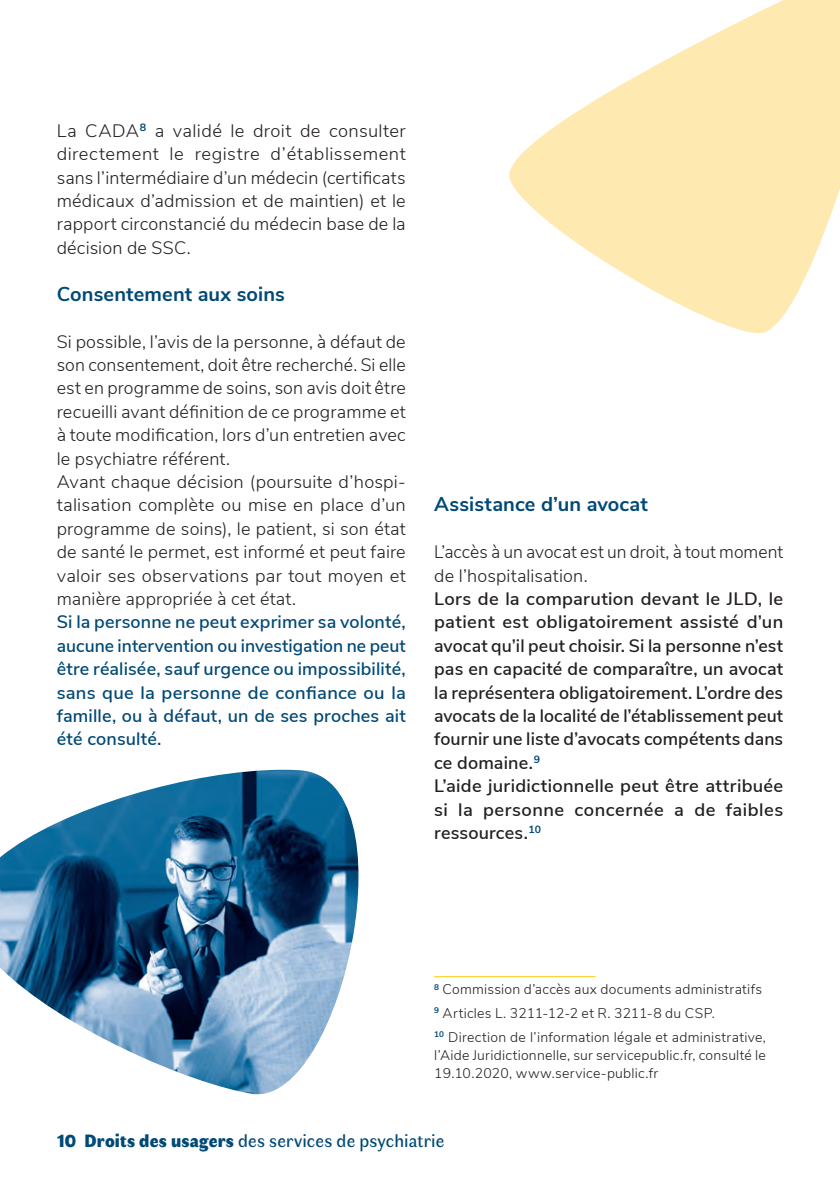
<style>
.page{position:relative;width:840px;height:1191px;background:#fff}
.page>*{position:absolute;margin:0;border:0;box-sizing:border-box;transform-origin:0 0}
.t1{font:700 20px "Nunito Sans";letter-spacing:.005em;color:#014976}
.t2{font:300 18px/23.4px "Nunito Sans";letter-spacing:.01em;color:#231f20}
.t3{font:600 18px/23.4px "Nunito Sans";letter-spacing:.01em;color:#231f20}
.t4{font:600 18px/23.4px "Nunito Sans";letter-spacing:.01em;color:#014976;text-align:justify}
.t5{font:18px "Faune Text";letter-spacing:.01em;color:#014976}
.t6{font:300 14px/23.6px "Nunito Sans";letter-spacing:.02em;color:#231f20}
.s1{font-family:"Faune Display";font-weight:900}
</style>
<div class="page">
<img style="left:0;top:769px;width:359px;height:325px">
<hr style="left:434px;top:976px;width:161px;height:1px;background:#feca0a">
<svg style="left:509px;top:0;width:330px;height:333px;fill:#feeab1"></svg>
<p class="t2" style="left:57px;top:118px;width:350px;text-align:justify">La CADA<sup>8</sup> a validé le droit de consulter directement le registre d’établissement sans l’intermédiaire d’un médecin (certificats médicaux d’admission et de maintien) et le rapport circonstancié du médecin base de la décision de SSC.</p>
<p class="t1" style="left:57px;top:279px;width:229px">Consentement aux soins</p>
<p class="t2" style="left:57px;top:328px;width:350px">Si possible, l’avis de la personne, à défaut de son consentement, doit être recherché. Si elle est en programme de soins, son avis doit être recueilli avant définition de ce programme et à toute modification, lors d’un entretien avec le psychiatre référent.<br>Avant chaque décision (poursuite d’hospi&shy;talisation complète ou mise en place d’un programme de soins), le patient, si son état de santé le permet, est informé et peut faire valoir ses observations par tout moyen et manière appropriée à cet état.</p>
<p class="t4" style="left:57px;top:609px;width:350px">Si la personne ne peut exprimer sa volonté, aucune intervention ou investigation ne peut être réalisée, sauf urgence ou impossibilité, sans que la personne de confiance ou la famille, ou à défaut, un de ses proches ait été consulté.</p>
<p class="t1" style="left:434px;top:490px;width:215px">Assistance d’un avocat</p>
<p class="t2" style="left:434px;top:539px;width:350px">L’accès à un avocat est un droit, à tout moment de l’hospitalisation.</p>
<p class="t3" style="left:434px;top:586px;width:350px">Lors de la comparution devant le JLD, le patient est obligatoirement assisté d’un avocat qu’il peut choisir. Si la personne n’est pas en capacité de comparaître, un avocat la représentera obligatoirement. L’ordre des avocats de la localité de l’établissement peut fournir une liste d’avocats compétents dans ce domaine.<sup>9<br></sup>L’aide juridictionnelle peut être attribuée si la personne concernée a de faibles ressources.<sup>10</sup></p>
<p class="t6" style="left:434px;top:976px;width:333px"><sup>8</sup> Commission d’accès aux documents administratifs<br><sup>9</sup> Articles L. 3211-12-2 et R. 3211-8 du CSP.<br><sup>10</sup> Direction de l’information légale et administrative,</p>
<p class="t6" style="left:434px;top:1044px;width:333px;line-height:18px">l’Aide Juridictionnelle, sur servicepublic.fr, consulté le<br>19.10.2020, www.service-public.fr</p>
<p class="t5" style="left:57px;top:1129px;width:389px"><span class="s1">10 Droits des usagers</span> des services de psychiatrie</p>
</div>
